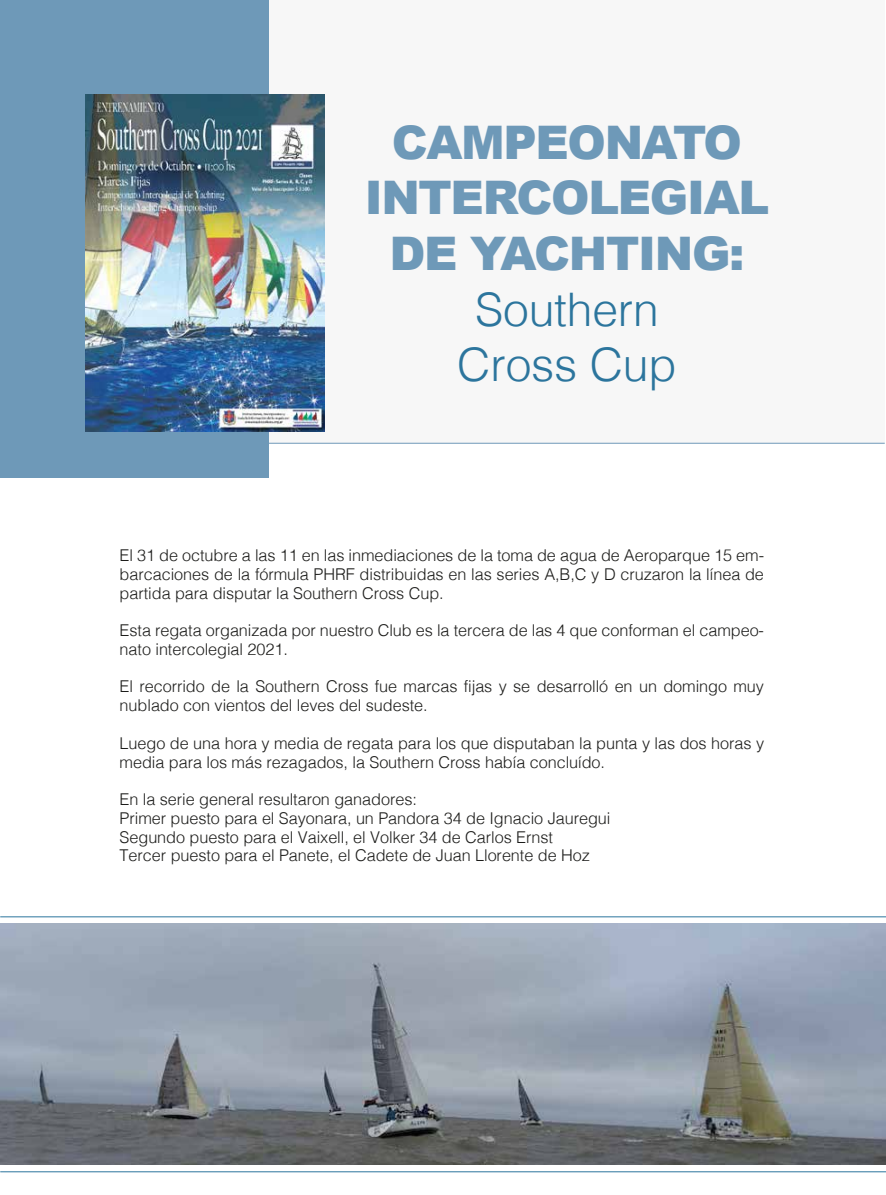
<style>
.page{position:relative;width:886px;height:1195px;background:#fff}
.page>*{position:absolute;margin:0;border:0;box-sizing:border-box;transform-origin:0 0}
.t1{font:900 46.25px/55.5px "Arial";letter-spacing:-.03em;color:#6e99b8;text-align:center}
.t2{font:300 46.25px/55.5px "Helvetica";letter-spacing:-.005em;color:#2c759d;text-align:center}
.t3{font:300 16.25px/18.8px "Helvetica";letter-spacing:-.005em;color:#1d1d1b}
</style>
<div class="page">
<div style="left:0;top:0;width:885px;height:443px;background:#f7f7f7"></div>
<hr style="left:0;top:443px;width:885px;height:1px;background:#6e99b8">
<div style="left:0;top:0;width:269px;height:478px;background:#6e99b8"></div>
<img style="left:0;top:923px;width:886px;height:241px">
<hr style="left:0;top:916px;width:886px;height:1px;background:#2c759d">
<hr style="left:0;top:1171px;width:886px;height:1px;background:#2c759d">
<img style="left:85px;top:94px;width:239px;height:338px">
<h1 class="t1" style="left:365px;top:113px;width:406px">CAMPEONATO<br>INTERCOLEGIAL<br>DE YACHTING:</h1>
<h1 class="t2" style="left:457px;top:285px;width:221px">Southern<br>Cross Cup</h1>
<p class="t3" style="left:120px;top:547px;width:646px;text-align:justify">El 31 de octubre a las 11 en las inmediaciones de la toma de agua de Aeroparque 15 em&shy;barcaciones de la fórmula PHRF distribuidas en las series A,B,C y D cruzaron la línea de partida para disputar la Southern Cross Cup.</p>
<p class="t3" style="left:120px;top:622px;width:646px">Esta regata organizada por nuestro Club es la tercera de las 4 que conforman el campeo&shy;nato intercolegial 2021.</p>
<p class="t3" style="left:120px;top:678px;width:646px">El recorrido de la Southern Cross fue marcas fijas y se desarrolló en un domingo muy nublado con vientos del leves del sudeste.</p>
<p class="t3" style="left:120px;top:734px;width:646px">Luego de una hora y media de regata para los que disputaban la punta y las dos horas y media para los más rezagados, la Southern Cross había concluído.</p>
<p class="t3" style="left:120px;top:791px;width:492px">En la serie general resultaron ganadores:<br>Primer puesto para el Sayonara, un Pandora 34 de Ignacio Jauregui Segundo puesto para el Vaixell, el Volker 34 de Carlos Ernst<br>Tercer puesto para el Panete, el Cadete de Juan Llorente de Hoz</p>
</div>
